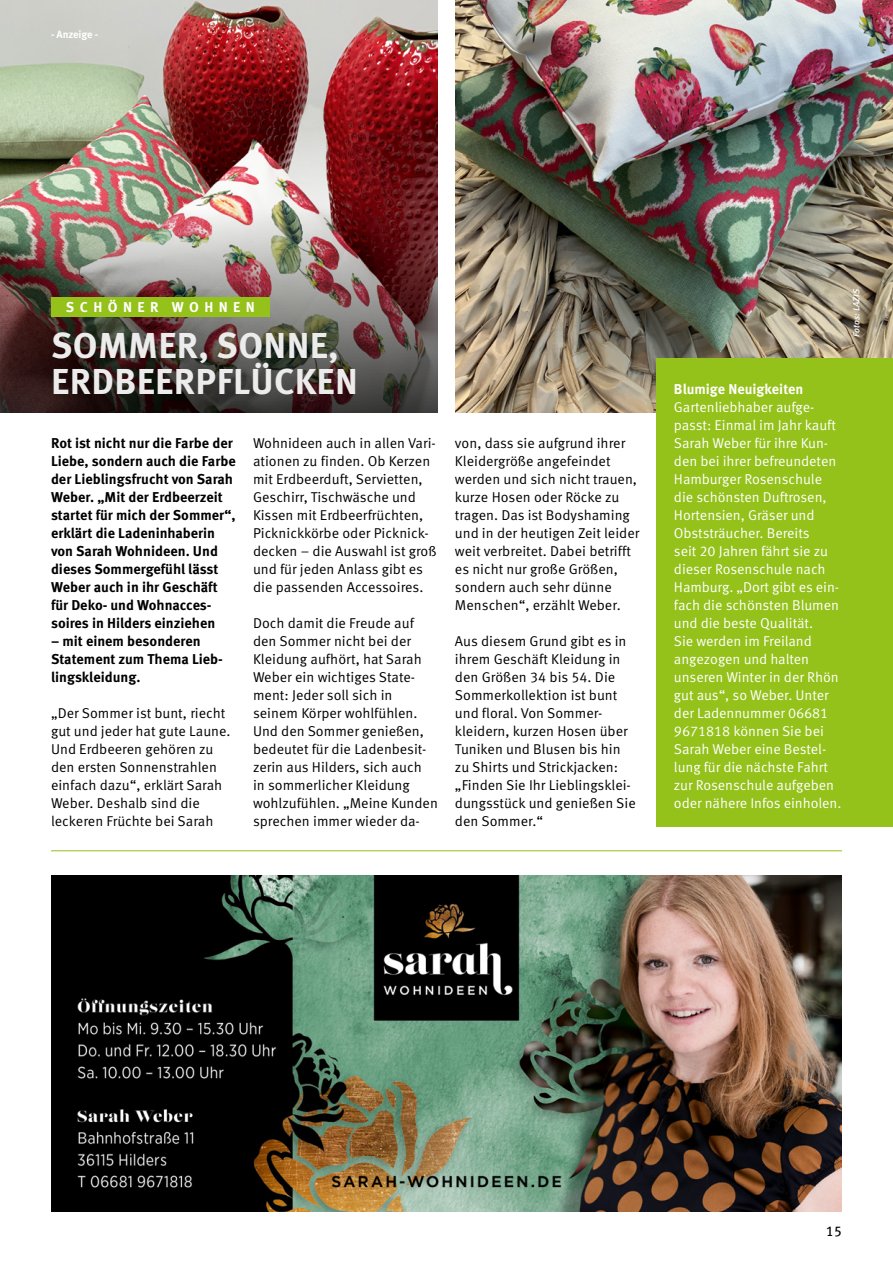
<style>
.page{position:relative;width:893px;height:1263px;background:#fff}
.page>*{position:absolute;margin:0;border:0;box-sizing:border-box;transform-origin:0 0}
.t1{font:700 36px/36px "Meta Pro";letter-spacing:.01em;color:#ececec}
.t2{font:14.25px/18px "Meta Pro Norm";color:#000}
.t3{font:14.25px/18px "Meta Pro Norm";letter-spacing:-.005em;color:#fff}
.t4{font:700 14.25px/18px "Meta Pro";color:#000}
.t5{font:700 14.25px "Meta Pro";color:#fff}
.t6{font:700 14.25px "Meta Pro";letter-spacing:.38em;color:#fff}
.t7{font:14.25px "Meta Pro";color:#000}
.t8{font:700 10.5px "Meta Pro";letter-spacing:-.01em;color:#fff}
.t9{font:italic 500 9px "Meta Pro";letter-spacing:-.005em;color:#fff}
</style>
<div class="page">
<img style="left:0;top:0;width:438px;height:208px">
<img style="left:455px;top:0;width:438px;height:412px">
<div style="left:657px;top:358px;width:236px;height:468px;background:#94c11a"></div>
<img style="left:0;top:208px;width:438px;height:204px">
<div style="left:51px;top:297px;width:219px;height:19px;background:#94c11a"></div>
<img style="left:51px;top:875px;width:791px;height:337px">
<hr style="left:51px;top:850px;width:791px;height:1px;background:#94c11a">
<p class="t8" style="left:51px;top:26px;width:49px">- Anzeige -</p>
<p class="t6" style="left:66px;top:296px;width:190px">SCHÖNER WOHNEN</p>
<p class="t9" style="left:849px;top:337px;width:49px;rotate:-90deg">Fotos: LAZIS</p>
<h1 class="t1" style="left:51px;top:325px;width:308px">SOMMER, SONNE,<br>ERDBEERPFLÜCKEN</h1>
<p class="t5" style="left:674px;top:378px;width:131px">Blumige Neuigkeiten</p>
<p class="t3" style="left:674px;top:397px;width:169px">Gartenliebhaber aufge&shy;passt: Einmal im Jahr kauft<br>Sarah Weber für ihre Kun&shy;den bei ihrer befreundeten<br>Hamburger Rosenschule die schönsten Duftrosen,<br>Hortensien, Gräser und<br>Obststräucher. Bereits<br>seit 20 Jahren fährt sie zu dieser Rosenschule nach<br>Hamburg. „Dort gibt es ein&shy;fach die schönsten Blumen und die beste Qualität.<br>Sie werden im Freiland angezogen und halten unseren Winter in der Rhön gut aus“, so Weber. Unter der Ladennummer 06681<br>9671818 können Sie bei<br>Sarah Weber eine Bestel&shy;lung für die nächste Fahrt zur Rosenschule aufgeben oder nähere Infos einholen.</p>
<p class="t4" style="left:51px;top:433px;width:186px">Rot ist nicht nur die Farbe der<br>Liebe, sondern auch die Farbe der Lieblingsfrucht von Sarah<br>Weber. „Mit der Erdbeerzeit startet für mich der Sommer“, erklärt die Ladeninhaberin von Sarah Wohnideen. Und dieses Sommergefühl lässt<br>Weber auch in ihr Geschäft für Deko- und Wohnacces&shy;soires in Hilders einziehen</p>
<p class="t4" style="left:51px;top:631px;width:173px">– mit einem besonderen<br>Statement zum Thema Lieb&shy;lingskleidung.</p>
<p class="t2" style="left:51px;top:703px;width:181px">„Der Sommer ist bunt, riecht gut und jeder hat gute Laune.<br>Und Erdbeeren gehören zu den ersten Sonnenstrahlen einfach dazu“, erklärt Sarah<br>Weber. Deshalb sind die leckeren Früchte bei Sarah</p>
<p class="t2" style="left:455px;top:433px;width:186px">von, dass sie aufgrund ihrer<br>Kleidergröße angefeindet werden und sich nicht trauen, kurze Hosen oder Röcke zu tragen. Das ist Bodyshaming und in der heutigen Zeit leider weit verbreitet. Dabei betrifft es nicht nur große Größen, sondern auch sehr dünne<br>Menschen“, erzählt Weber.</p>
<p class="t2" style="left:455px;top:631px;width:182px">Aus diesem Grund gibt es in ihrem Geschäft Kleidung in den Größen 34 bis 54. Die<br>Sommerkollektion ist bunt und floral. Von Sommer&shy;kleidern, kurzen Hosen über<br>Tuniken und Blusen bis hin zu Shirts und Strickjacken: „Finden Sie Ihr Lieblingsklei&shy;dungsstück und genießen Sie den Sommer.“</p>
<p class="t2" style="left:253px;top:433px;width:185px">Wohnideen auch in allen Vari&shy;ationen zu finden. Ob Kerzen mit Erdbeerduft, Servietten,<br>Geschirr, Tischwäsche und<br>Kissen mit Erdbeerfrüchten,<br>Picknickkörbe oder Picknick&shy;decken – die Auswahl ist groß und für jeden Anlass gibt es die passenden Accessoires.</p>
<p class="t2" style="left:253px;top:613px;width:186px">Doch damit die Freude auf den Sommer nicht bei der<br>Kleidung aufhört, hat Sarah<br>Weber ein wichtiges State&shy;ment: Jeder soll sich in seinem Körper wohlfühlen.<br>Und den Sommer genießen, bedeutet für die Ladenbesit&shy;zerin aus Hilders, sich auch<br>in sommerlicher Kleidung wohlzufühlen. „Meine Kunden sprechen immer wieder da-</p>
<p class="t7" style="left:826px;top:1220px;width:18px">15</p>
</div>
